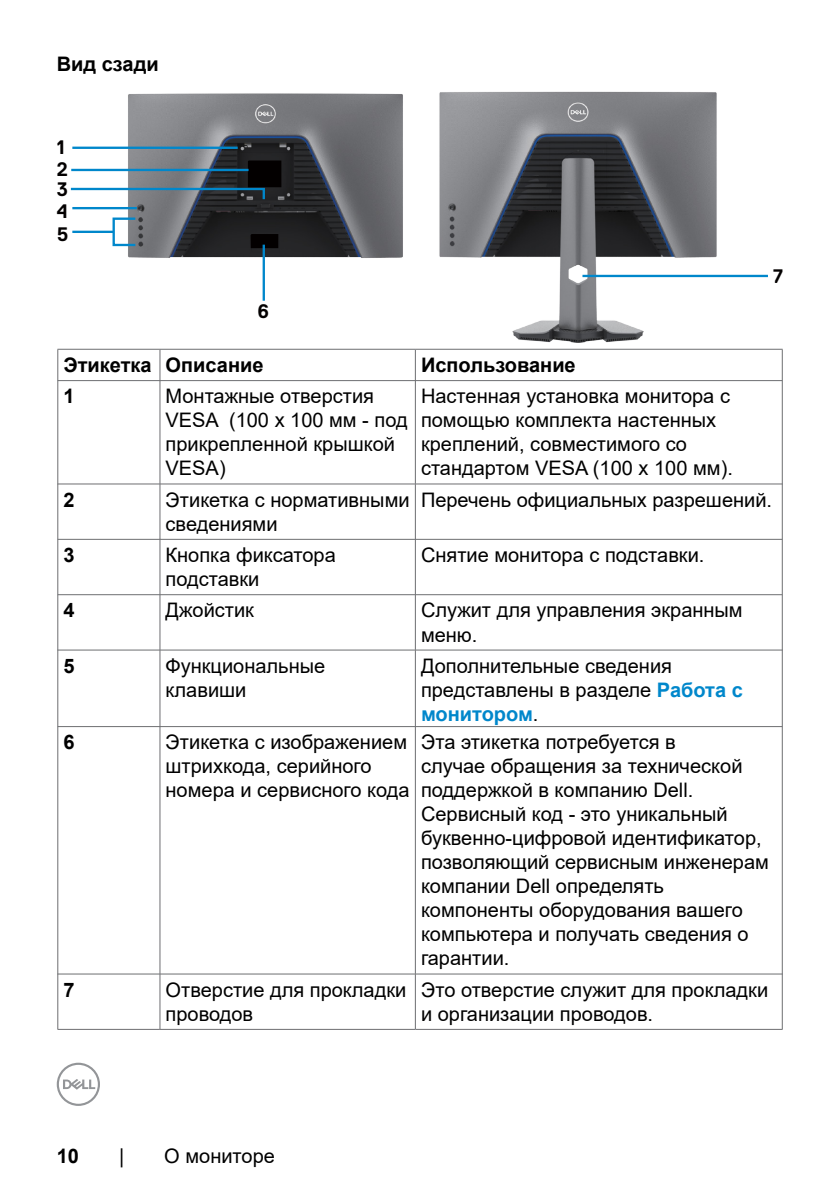
<style>
.page{position:relative;width:840px;height:1191px;background:#fff}
.page>*{position:absolute;margin:0;border:0;box-sizing:border-box;transform-origin:0 0}
.Paragraph{font:20px/24px "Arial";color:#000}
.Callout{font:20px/24px "Arial";color:#000}
.Paragraph-2{font:700 20px "Arial";color:#000}
.Head3{font:700 20px "Arial";color:#000}
.t1{font:700 19.6px/21.8px "Dell Replica";color:#030000}
.s1{font-weight:700;color:#0087cb}
</style>
<div class="page">
<svg style="left:57px;top:1062px;width:43px;height:44px"></svg>
<img style="left:126px;top:93px;width:277px;height:165px">
<img style="left:439px;top:91px;width:281px;height:251px">
<hr style="left:72px;top:147px;width:165px;height:2px;background:#0087cb">
<hr style="left:582px;top:275px;width:185px;height:2px;background:#0087cb">
<svg style="left:70px;top:160px;width:211px;height:41px"></svg>
<svg style="left:250px;top:234px;width:28px;height:14px"></svg>
<hr style="left:262px;top:245px;width:3px;height:56px;background:#0087cb">
<hr style="left:71px;top:169px;width:177px;height:2px;background:#0087cb">
<hr style="left:72px;top:207px;width:65px;height:2px;background:#0087cb">
<hr style="left:72px;top:231px;width:42px;height:2px;background:#0087cb">
<div style="left:112px;top:217px;width:24px;height:29px;border:2px solid #0087cb"></div>
<hr style="left:57px;top:349px;width:103px;height:1px;background:#6d6e71">
<hr style="left:57px;top:349px;width:1px;height:31px;background:#6d6e71">
<hr style="left:160px;top:349px;width:255px;height:1px;background:#6d6e71">
<hr style="left:159px;top:349px;width:1px;height:31px;background:#6d6e71">
<hr style="left:415px;top:349px;width:367px;height:1px;background:#6d6e71">
<hr style="left:415px;top:349px;width:1px;height:31px;background:#6d6e71">
<hr style="left:781px;top:349px;width:1px;height:31px;background:#6d6e71">
<hr style="left:57px;top:380px;width:103px;height:1px;background:#6d6e71">
<hr style="left:57px;top:380px;width:1px;height:104px;background:#6d6e71">
<hr style="left:159px;top:380px;width:256px;height:1px;background:#6d6e71">
<hr style="left:159px;top:381px;width:1px;height:102px;background:#6d6e71">
<hr style="left:415px;top:380px;width:367px;height:1px;background:#6d6e71">
<hr style="left:415px;top:381px;width:1px;height:102px;background:#6d6e71">
<hr style="left:781px;top:380px;width:1px;height:104px;background:#6d6e71">
<hr style="left:57px;top:483px;width:103px;height:1px;background:#6d6e71">
<hr style="left:57px;top:484px;width:1px;height:55px;background:#6d6e71">
<hr style="left:159px;top:483px;width:256px;height:1px;background:#6d6e71">
<hr style="left:159px;top:484px;width:1px;height:55px;background:#6d6e71">
<hr style="left:415px;top:483px;width:367px;height:1px;background:#6d6e71">
<hr style="left:415px;top:484px;width:1px;height:55px;background:#6d6e71">
<hr style="left:781px;top:484px;width:1px;height:55px;background:#6d6e71">
<hr style="left:57px;top:539px;width:103px;height:1px;background:#6d6e71">
<hr style="left:57px;top:539px;width:1px;height:55px;background:#6d6e71">
<hr style="left:159px;top:539px;width:256px;height:1px;background:#6d6e71">
<hr style="left:159px;top:539px;width:1px;height:55px;background:#6d6e71">
<hr style="left:415px;top:539px;width:367px;height:1px;background:#6d6e71">
<hr style="left:415px;top:539px;width:1px;height:55px;background:#6d6e71">
<hr style="left:781px;top:539px;width:1px;height:55px;background:#6d6e71">
<hr style="left:57px;top:594px;width:103px;height:1px;background:#6d6e71">
<hr style="left:57px;top:594px;width:1px;height:56px;background:#6d6e71">
<hr style="left:159px;top:594px;width:256px;height:1px;background:#6d6e71">
<hr style="left:159px;top:595px;width:1px;height:54px;background:#6d6e71">
<hr style="left:415px;top:594px;width:367px;height:1px;background:#6d6e71">
<hr style="left:415px;top:595px;width:1px;height:54px;background:#6d6e71">
<hr style="left:781px;top:594px;width:1px;height:56px;background:#6d6e71">
<hr style="left:57px;top:649px;width:103px;height:1px;background:#6d6e71">
<hr style="left:57px;top:650px;width:1px;height:76px;background:#6d6e71">
<hr style="left:159px;top:649px;width:256px;height:1px;background:#6d6e71">
<hr style="left:159px;top:650px;width:1px;height:76px;background:#6d6e71">
<hr style="left:415px;top:649px;width:367px;height:1px;background:#6d6e71">
<hr style="left:415px;top:650px;width:1px;height:76px;background:#6d6e71">
<hr style="left:781px;top:650px;width:1px;height:76px;background:#6d6e71">
<hr style="left:57px;top:726px;width:103px;height:1px;background:#6d6e71">
<hr style="left:57px;top:726px;width:1px;height:248px;background:#6d6e71">
<hr style="left:159px;top:726px;width:256px;height:1px;background:#6d6e71">
<hr style="left:159px;top:727px;width:1px;height:246px;background:#6d6e71">
<hr style="left:415px;top:726px;width:367px;height:1px;background:#6d6e71">
<hr style="left:415px;top:727px;width:1px;height:246px;background:#6d6e71">
<hr style="left:781px;top:726px;width:1px;height:248px;background:#6d6e71">
<hr style="left:57px;top:973px;width:103px;height:1px;background:#6d6e71">
<hr style="left:57px;top:974px;width:1px;height:55px;background:#6d6e71">
<hr style="left:159px;top:973px;width:256px;height:1px;background:#6d6e71">
<hr style="left:159px;top:974px;width:1px;height:55px;background:#6d6e71">
<hr style="left:415px;top:973px;width:367px;height:1px;background:#6d6e71">
<hr style="left:415px;top:974px;width:1px;height:55px;background:#6d6e71">
<hr style="left:781px;top:974px;width:1px;height:55px;background:#6d6e71">
<hr style="left:57px;top:1029px;width:103px;height:1px;background:#6d6e71">
<hr style="left:160px;top:1029px;width:255px;height:1px;background:#6d6e71">
<hr style="left:415px;top:1029px;width:367px;height:1px;background:#6d6e71">
<p class="Head3" style="left:57px;top:51px;width:103px">Вид сзади</p>
<p class="t1" style="left:57px;top:137px;width:13px">1<br>2<br>3<br>4<br>5</p>
<p class="t1" style="left:257px;top:301px;width:13px">6</p>
<p class="t1" style="left:772px;top:265px;width:12px">7</p>
<p class="Paragraph-2" style="left:63px;top:352px;width:90px">Этикетка</p>
<p class="Paragraph-2" style="left:165px;top:352px;width:99px">Описание</p>
<p class="Paragraph-2" style="left:421px;top:352px;width:156px">Использование</p>
<p class="Paragraph-2" style="left:63px;top:383px;width:13px">1</p>
<p class="Paragraph" style="left:165px;top:384px;width:243px">Монтажные отверстия<br>VESA (100 x 100 мм - под прикрепленной крышкой<br>VESA)</p>
<p class="Paragraph" style="left:421px;top:384px;width:313px">Настенная установка монитора с помощью комплекта настенных креплений, совместимого со стандартом VESA (100 x 100 мм).</p>
<p class="Paragraph-2" style="left:63px;top:486px;width:13px">2</p>
<p class="Paragraph" style="left:165px;top:487px;width:245px">Этикетка с нормативными сведениями</p>
<p class="Paragraph" style="left:421px;top:487px;width:352px">Перечень официальных разрешений.</p>
<p class="Paragraph-2" style="left:63px;top:542px;width:13px">3</p>
<p class="Paragraph" style="left:165px;top:543px;width:172px">Кнопка фиксатора подставки</p>
<p class="Paragraph" style="left:421px;top:543px;width:285px">Снятие монитора с подставки.</p>
<p class="Paragraph-2" style="left:63px;top:597px;width:13px">4</p>
<p class="Paragraph" style="left:165px;top:598px;width:90px">Джойстик</p>
<p class="Paragraph" style="left:421px;top:598px;width:323px">Служит для управления экранным меню.</p>
<p class="Paragraph-2" style="left:63px;top:652px;width:13px">5</p>
<p class="Callout" style="left:165px;top:653px;width:161px">Функциональные клавиши</p>
<p class="Callout" style="left:421px;top:653px;width:323px">Дополнительные сведения представлены в разделе <span class="s1">Работа с монитором</span>.</p>
<p class="Paragraph-2" style="left:63px;top:729px;width:13px">6</p>
<p class="Paragraph" style="left:165px;top:730px;width:245px">Этикетка с изображением штрихкода, серийного номера и сервисного кода</p>
<p class="Paragraph" style="left:421px;top:730px;width:349px">Эта этикетка потребуется в<br>случае обращения за технической поддержкой в компанию Dell.<br>Сервисный код - это уникальный буквенно-цифровой идентификатор, позволяющий сервисным инженерам компании Dell определять компоненты оборудования вашего компьютера и получать сведения о гарантии.</p>
<p class="Paragraph-2" style="left:63px;top:976px;width:13px">7</p>
<p class="Paragraph" style="left:165px;top:977px;width:242px">Отверстие для прокладки проводов</p>
<p class="Paragraph" style="left:421px;top:977px;width:348px">Это отверстие служит для прокладки и организации проводов.</p>
<p class="Paragraph-2" style="left:57px;top:1142px;width:24px">10</p>
<p class="Paragraph" style="left:119px;top:1143px;width:7px">|</p>
<p class="Paragraph" style="left:164px;top:1143px;width:112px">О мониторе</p>
</div>
